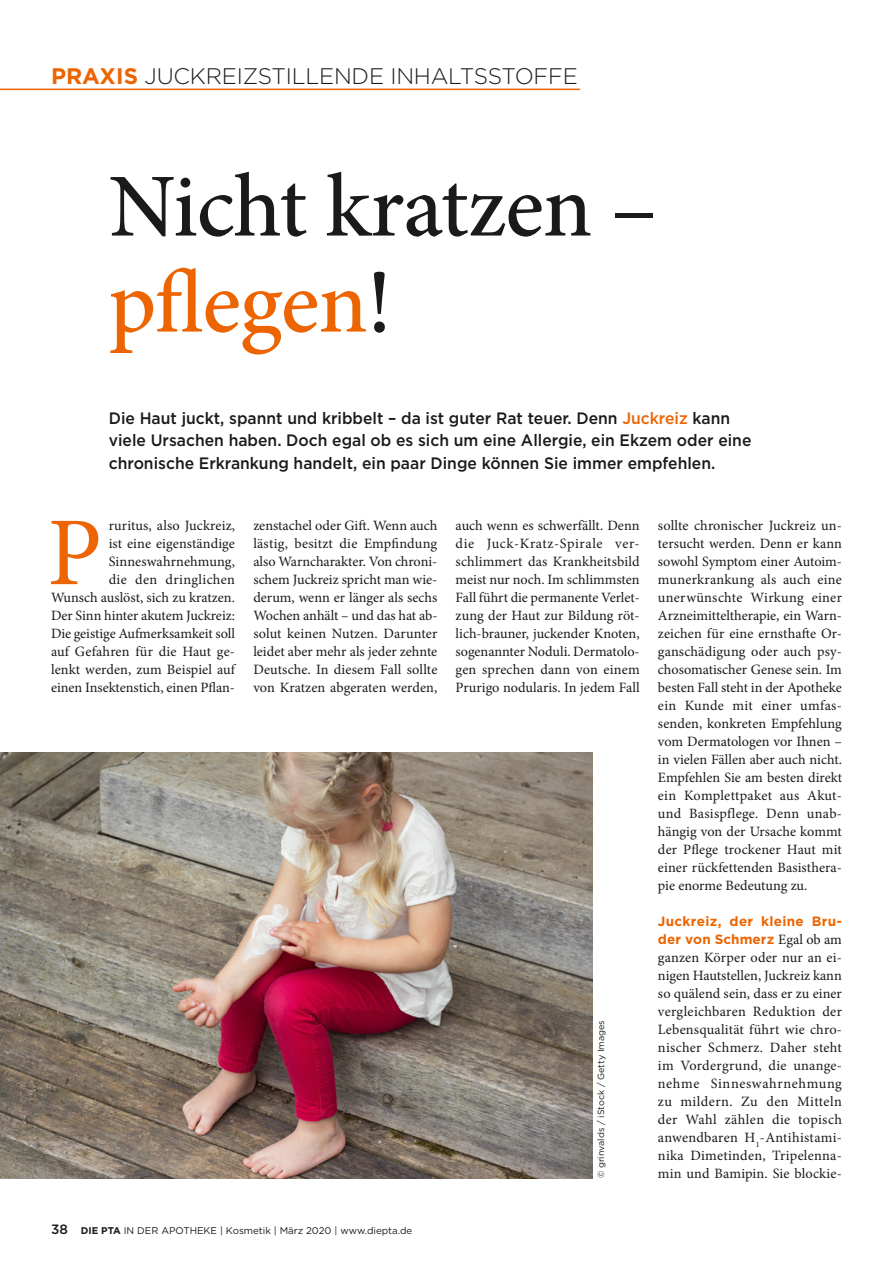
<style>
.page{position:relative;width:893px;height:1263px;background:#fff}
.page>*{position:absolute;margin:0;border:0;box-sizing:border-box;transform-origin:0 0}
.t1{font:97.35px "Minion Pro";color:#ec6502}
.t2{font:500 90px/96px "Minion Pro";letter-spacing:-.01em;color:#1a1a18}
.t3{font:300 22.5px "Gotham";letter-spacing:-.01em;color:#1a1a18}
.t4{font:500 16.5px/22.5px "Gotham";color:#1a1a18;scale:.95 1}
.t5{font:14.25px/18px "Minion Pro";letter-spacing:.005em;color:#1a1a18;text-align:justify}
.t6{font:700 13.5px/18px "Gotham";letter-spacing:.025em;color:#ec6502}
.t7{font:9.75px "Gotham";color:#1a1a18}
.t8{font:9px "Gotham";color:#1a1a18}
.s1{font-weight:700;color:#ec6502}
.s2{color:#ec6502}
.s3{font-family:"Minion Pro";font-weight:400;font-size:14.25px;color:#1a1a18}
.s4{font-weight:500;font-size:13.5px}
.s5{font-weight:700}
</style>
<div class="page">
<hr style="left:0;top:89px;width:580px;height:1px;background:#ec6502">
<img style="left:0;top:752px;width:593px;height:426px">
<h3 class="t3" style="left:51px;top:62px;width:528px"><span class="s1">PRAXIS</span> JUCKREIZSTILLENDE INHALTSSTOFFE</h3>
<h2 class="t2" style="left:109px;top:159px;width:550px">Nicht kratzen – <span class="s2">pflegen</span>!</h2>
<p class="t4" style="left:109px;top:407px;width:678px">Die Haut juckt, spannt und kribbelt – da ist guter Rat teuer. Denn <span class="s2">Juckreiz</span> kann viele Ursachen haben. Doch egal ob es sich um eine Allergie, ein Ekzem oder eine chronische Erkrankung handelt, ein paar Dinge können Sie immer empfehlen.</p>
<p class="t5" style="left:51px;top:517px;width:186px;text-align:right">ruritus, also Juckreiz,<br>ist eine eigenständige<br>Sinneswahrnehmung,<br>die den dringlichen<br>Wunsch auslöst, sich zu kratzen.<br>Der Sinn hinter akutem Juckreiz:<br>Die geistige Aufmerksamkeit soll auf Gefahren für die Haut ge&shy;lenkt werden, zum Beispiel auf einen Insektenstich, einen Pflan-</p>
<p class="t5" style="left:253px;top:517px;width:186px">zenstachel oder Gift. Wenn auch lästig, besitzt die Empfindung also Warncharakter. Von chroni&shy;schem Juckreiz spricht man wie&shy;derum, wenn er länger als sechs Wochen anhält – und das hat ab&shy;solut keinen Nutzen. Darunter leidet aber mehr als jeder zehnte Deutsche. In diesem Fall sollte von Kratzen abgeraten werden,</p>
<p class="t5" style="left:456px;top:517px;width:186px">auch wenn es schwerfällt. Denn die Juck-Kratz-Spirale ver&shy;schlimmert das Krankheitsbild meist nur noch. Im schlimmsten Fall führt die permanente Verlet&shy;zung der Haut zur Bildung röt&shy;lich-brauner, juckender Knoten, sogenannter Noduli. Dermatolo&shy;gen sprechen dann von einem Prurigo nodularis. In jedem Fall</p>
<p class="t5" style="left:658px;top:517px;width:186px;text-align:left">sollte chronischer Juckreiz un&shy;tersucht werden. Denn er kann sowohl Symptom einer Autoim&shy;munerkrankung als auch eine unerwünschte Wirkung einer<br>Arzneimitteltherapie, ein Warn&shy;zeichen für eine ernsthafte Or&shy;ganschädigung oder auch psy&shy;chosomatischer Genese sein. Im besten Fall steht in der Apotheke ein Kunde mit einer umfas&shy;senden, konkreten Empfehlung vom Dermatologen vor Ihnen – in vielen Fällen aber auch nicht.<br>Empfehlen Sie am besten direkt ein Komplettpaket aus Akut&shy;und Basispflege. Denn unab&shy;hängig von der Ursache kommt der Pflege trockener Haut mit einer rückfettenden Basisthera&shy;pie enorme Bedeutung zu.</p>
<p class="t6" style="left:658px;top:912px;width:186px">Juckreiz, der kleine Bru&shy;der von Schmerz <span class="s3">Egal ob am</span></p>
<p class="t5" style="left:658px;top:949px;width:186px">ganzen Körper oder nur an ei&shy;nigen Hautstellen, Juckreiz kann so quälend sein, dass er zu einer vergleichbaren Reduktion der Lebensqualität führt wie chro&shy;nischer Schmerz. Daher steht im Vordergrund, die unange&shy;nehme Sinneswahrnehmung zu mildern. Zu den Mitteln der Wahl zählen die topisch anwendbaren H<sub>1</sub>-Antihistami&shy;nika Dimetinden, Tripelenna&shy;min und Bamipin. Sie blockie-</p>
<h1 class="t1" style="left:47px;top:488px;width:56px">P</h1>
<p class="t8" style="left:595px;top:1178px;width:160px;rotate:-90deg">© grinvalds / iStock / Getty Images</p>
<p class="t7" style="left:51px;top:1224px;width:363px"><span class="s4">38</span> <span class="s5">DIE PTA</span> IN DER APOTHEKE | Kosmetik | März 2020 | www.diepta.de</p>
</div>
